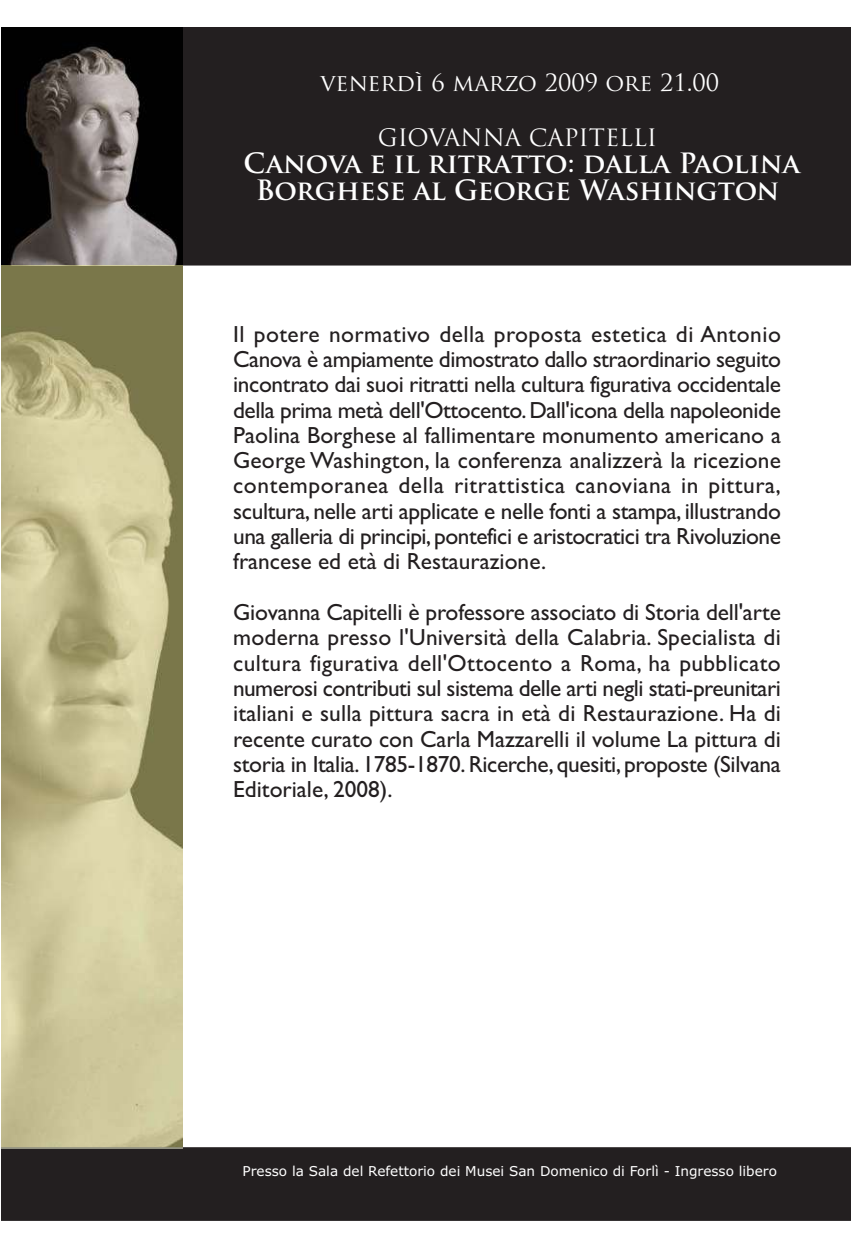
<style>
.page{position:relative;width:851px;height:1248px;background:#fff}
.page>*{position:absolute;margin:0;border:0;box-sizing:border-box;transform-origin:0 0}
.t1{font:700 27.2px/27.2px "Trajan Pro";color:#fff;text-align:center}
.t2{font:23.4px/25.2px "Gill Sans";letter-spacing:-.015em;color:#231f20;text-align:justify}
.t3{font:23.4px "Trajan Pro";color:#fff}
.t4{font:13.6px "Verdana";color:#fff}
</style>
<div class="page">
<div style="left:1px;top:27px;width:849px;height:238px;background:#231f20"></div>
<div style="left:1px;top:1147px;width:849px;height:72px;background:#231f20"></div>
<img style="left:1px;top:28px;width:181px;height:237px">
<svg style="left:1px;top:266px;width:182px;height:881px;background:#bcb588"></svg>
<svg style="left:1px;top:1147px;width:182px;height:1px"></svg>
<img style="left:1px;top:265px;width:181px;height:1px">
<p class="t3" style="left:320px;top:69px;width:400px">venerdì 6 marzo 2009 ore 21.00</p>
<p class="t3" style="left:377px;top:124px;width:281px">GIOVANNA CAPITELLI</p>
<p class="t1" style="left:243px;top:150px;width:558px">Canova e il ritratto: dalla Paolina<br>Borghese al George Washington</p>
<p class="t2" style="left:233px;top:323px;width:549px">Il potere normativo della proposta estetica di Antonio Canova è ampiamente dimostrato dallo straordinario seguito incontrato dai suoi ritratti nella cultura figurativa occidentale della prima metà dell'Ottocento. Dall'icona della napoleonide Paolina Borghese al fallimentare monumento americano a George Washington, la conferenza analizzerà la ricezione contemporanea della ritrattistica canoviana in pittura, scultura, nelle arti applicate e nelle fonti a stampa, illustrando una galleria di principi, pontefici e aristocratici tra Rivoluzione francese ed età di Restaurazione.</p>
<p class="t2" style="left:233px;top:602px;width:549px">Giovanna Capitelli è professore associato di Storia dell'arte moderna presso l'Università della Calabria. Specialista di cultura figurativa dell'Ottocento a Roma, ha pubblicato numerosi contributi sul sistema delle arti negli stati-preunitari italiani e sulla pittura sacra in età di Restaurazione. Ha di recente curato con Carla Mazzarelli il volume La pittura di storia in Italia. 1785-1870. Ricerche, quesiti, proposte (Silvana Editoriale, 2008).</p>
<p class="t4" style="left:242px;top:1165px;width:535px">Presso la Sala del Refettorio dei Musei San Domenico di Forlì - Ingresso libero</p>
</div>
